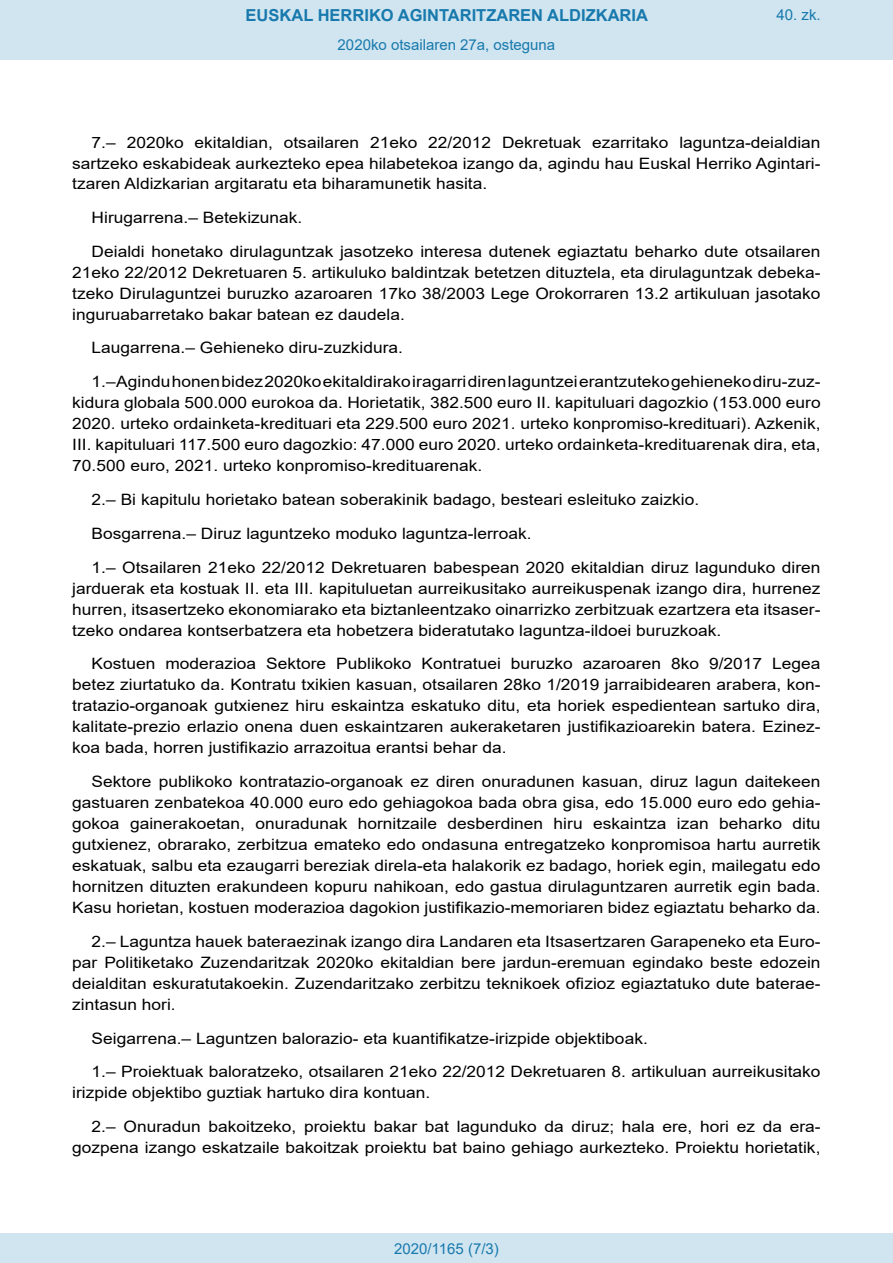
<style>
.page{position:relative;width:893px;height:1263px;background:#fff}
.page>*{position:absolute;margin:0;border:0;box-sizing:border-box;transform-origin:0 0}
.t1{font:700 16.5px "Arial";color:#1879ad}
.BOPVDetalle{font:15.6px/21px "Arial";color:#000;text-align:justify;scale:1.11 1}
.Paginacion_Centro{font:15px "Arial";color:#1879ad}
</style>
<div class="page">
<div style="left:0;top:0;width:893px;height:60px;background:#d0e5f0"></div>
<div style="left:0;top:1233px;width:893px;height:30px;background:#d0e5f0"></div>
<p class="t1" style="left:246px;top:3px;width:404px">EUSKAL HERRIKO AGINTARITZAREN ALDIZKARIA</p>
<p class="Paginacion_Centro" style="left:338px;top:35px;width:219px">2020ko otsailaren 27a, osteguna</p>
<p class="Paginacion_Centro" style="left:776px;top:5px;width:46px">40. zk.</p>
<p class="BOPVDetalle" style="left:72px;top:132px;width:676px;line-height:20.5px;text-indent:19px">7.– 2020ko ekitaldian, otsailaren 21eko 22/2012 Dekretuak ezarritako laguntza-deialdian sartzeko eskabideak aurkezteko epea hilabetekoa izango da, agindu hau Euskal Herriko Agintari&shy;tzaren Aldizkarian argitaratu eta biharamunetik hasita.</p>
<p class="BOPVDetalle" style="left:92px;top:207px;width:191px">Hirugarrena.– Betekizunak.</p>
<p class="BOPVDetalle" style="left:72px;top:241px;width:676px;text-indent:19px">Deialdi honetako dirulaguntzak jasotzeko interesa dutenek egiaztatu beharko dute otsailaren 21eko 22/2012 Dekretuaren 5. artikuluko baldintzak betetzen dituztela, eta dirulaguntzak debeka&shy;tzeko Dirulaguntzei buruzko azaroaren 17ko 38/2003 Lege Orokorraren 13.2 artikuluan jasotako inguruabarretako bakar batean ez daudela.</p>
<p class="BOPVDetalle" style="left:92px;top:337px;width:282px">Laugarrena.– Gehieneko diru-zuzkidura.</p>
<p class="BOPVDetalle" style="left:72px;top:371px;width:676px;text-indent:19px">1.– Agindu honen bidez 2020ko ekitaldirako iragarri diren laguntzei erantzuteko gehieneko diru-zuz&shy;kidura globala 500.000 eurokoa da. Horietatik, 382.500 euro II. kapituluari dagozkio (153.000 euro 2020. urteko ordainketa-kredituari eta 229.500 euro 2021. urteko konpromiso-kredituari). Azkenik, III. kapituluari 117.500 euro dagozkio: 47.000 euro 2020. urteko ordainketa-kredituarenak dira, eta, 70.500 euro, 2021. urteko konpromiso-kredituarenak.</p>
<p class="BOPVDetalle" style="left:92px;top:489px;width:549px">2.– Bi kapitulu horietako batean soberakinik badago, besteari esleituko zaizkio.</p>
<p class="BOPVDetalle" style="left:92px;top:523px;width:398px">Bosgarrena.– Diruz laguntzeko moduko laguntza-lerroak.</p>
<p class="BOPVDetalle" style="left:72px;top:556px;width:676px;text-indent:19px">1.– Otsailaren 21eko 22/2012 Dekretuaren babespean 2020 ekitaldian diruz lagunduko diren jarduerak eta kostuak II. eta III. kapituluetan aurreikusitako aurreikuspenak izango dira, hurrenez hurren, itsasertzeko ekonomiarako eta biztanleentzako oinarrizko zerbitzuak ezartzera eta itsaser&shy;tzeko ondarea kontserbatzera eta hobetzera bideratutako laguntza-ildoei buruzkoak.</p>
<p class="BOPVDetalle" style="left:72px;top:653px;width:676px;text-indent:19px">Kostuen moderazioa Sektore Publikoko Kontratuei buruzko azaroaren 8ko 9/2017 Legea betez ziurtatuko da. Kontratu txikien kasuan, otsailaren 28ko 1/2019 jarraibidearen arabera, kon&shy;tratazio-organoak gutxienez hiru eskaintza eskatuko ditu, eta horiek espedientean sartuko dira, kalitate-prezio erlazio onena duen eskaintzaren aukeraketaren justifikazioarekin batera. Ezinez&shy;koa bada, horren justifikazio arrazoitua erantsi behar da.</p>
<p class="BOPVDetalle" style="left:72px;top:771px;width:676px;text-indent:19px">Sektore publikoko kontratazio-organoak ez diren onuradunen kasuan, diruz lagun daitekeen gastuaren zenbatekoa 40.000 euro edo gehiagokoa bada obra gisa, edo 15.000 euro edo gehia&shy;gokoa gainerakoetan, onuradunak hornitzaile desberdinen hiru eskaintza izan beharko ditu gutxienez, obrarako, zerbitzua emateko edo ondasuna entregatzeko konpromisoa hartu aurretik eskatuak, salbu eta ezaugarri bereziak direla-eta halakorik ez badago, horiek egin, mailegatu edo hornitzen dituzten erakundeen kopuru nahikoan, edo gastua dirulaguntzaren aurretik egin bada.<br>Kasu horietan, kostuen moderazioa dagokion justifikazio-memoriaren bidez egiaztatu beharko da.</p>
<p class="BOPVDetalle" style="left:72px;top:931px;width:676px;text-indent:19px">2.– Laguntza hauek bateraezinak izango dira Landaren eta Itsasertzaren Garapeneko eta Euro&shy;par Politiketako Zuzendaritzak 2020ko ekitaldian bere jardun-eremuan egindako beste edozein deialditan eskuratutakoekin. Zuzendaritzako zerbitzu teknikoek ofizioz egiaztatuko dute baterae&shy;zintasun hori.</p>
<p class="BOPVDetalle" style="left:92px;top:1027px;width:503px">Seigarrena.– Laguntzen balorazio- eta kuantifikatze-irizpide objektiboak.</p>
<p class="BOPVDetalle" style="left:72px;top:1061px;width:676px;text-indent:19px">1.– Proiektuak baloratzeko, otsailaren 21eko 22/2012 Dekretuaren 8. artikuluan aurreikusitako irizpide objektibo guztiak hartuko dira kontuan.</p>
<p class="BOPVDetalle" style="left:72px;top:1116px;width:676px;text-align:right">2.– Onuradun bakoitzeko, proiektu bakar bat lagunduko da diruz; hala ere, hori ez da era&shy;gozpena izango eskatzaile bakoitzak proiektu bat baino gehiago aurkezteko. Proiektu horietatik,</p>
<p class="Paginacion_Centro" style="left:394px;top:1238px;width:106px">2020/1165 (7/3)</p>
</div>
